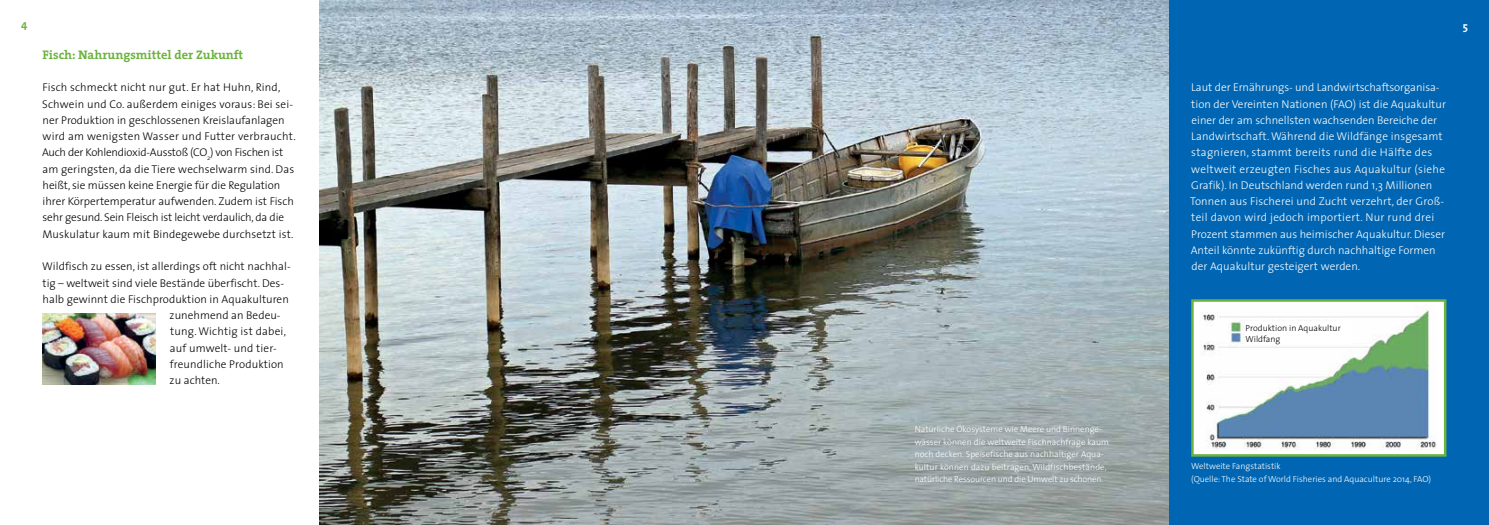
<style>
.page{position:relative;width:1489px;height:525px;background:#fff}
.page>*{position:absolute;margin:0;border:0;box-sizing:border-box;transform-origin:0 0}
.t1{font:700 12.5px "The Serif";color:#6cb33f}
.t2{font:300 11.25px/16.2px "The Sans";letter-spacing:.005em;color:#000}
.t3{font:300 11.25px/16.2px "The Sans";letter-spacing:.005em;color:#fff}
.t4{font:700 11.25px "The Sans";color:#6cb33f}
.t5{font:700 11.25px "The Sans";color:#fff}
.t6{font:300 8.75px/12.5px "The Sans";color:#fff}
.t7{font:300 8.75px/10.6px "The Sans";color:#000}
</style>
<div class="page">
<img style="left:319px;top:0;width:850px;height:524px">
<img style="left:43px;top:313px;width:113px;height:71px">
<div style="left:1169px;top:0;width:319px;height:524px;background:#0066b3"></div>
<div style="left:1192px;top:300px;width:252px;height:155px;background:#fff"></div>
<img style="left:1202px;top:309px;width:235px;height:141px">
<div style="left:1191px;top:299px;width:255px;height:157px;border:2px solid #6cb33f"></div>
<div style="left:1245px;top:321px;width:105px;height:23px;background:#fff"></div>
<p class="t4" style="left:21px;top:14px;width:8px">4</p>
<p class="t5" style="left:1462px;top:16px;width:7px">5</p>
<p class="t1" style="left:43px;top:44px;width:202px">Fisch: Nahrungsmittel der Zukunft</p>
<p class="t2" style="left:42px;top:79px;width:255px">Fisch schmeckt nicht nur gut. Er hat Huhn, Rind, Schwein und Co. außerdem einiges voraus: Bei sei&shy;ner Produktion in geschlossenen Kreislaufanlagen wird am wenigsten Wasser und Futter verbraucht.<br>Auch der Kohlendioxid-Ausstoß (CO<sub>2</sub>) von Fischen ist am geringsten, da die Tiere wechselwarm sind. Das heißt, sie müssen keine Energie für die Regulation ihrer Körpertemperatur aufwenden. Zudem ist Fisch sehr gesund. Sein Fleisch ist leicht verdaulich, da die Muskulatur kaum mit Bindegewebe durchsetzt ist.</p>
<p class="t2" style="left:42px;top:258px;width:249px">Wildfisch zu essen, ist allerdings oft nicht nachhal-</p>
<p class="t2" style="left:43px;top:274px;width:242px">tig – weltweit sind viele Bestände überfischt. Des-</p>
<p class="t2" style="left:43px;top:290px;width:248px">halb gewinnt die Fischproduktion in Aquakulturen</p>
<p class="t2" style="left:170px;top:306px;width:112px">zunehmend an Bedeu-</p>
<p class="t2" style="left:170px;top:323px;width:117px">tung. Wichtig ist dabei,</p>
<p class="t2" style="left:170px;top:339px;width:108px">auf umwelt- und tier-</p>
<p class="t2" style="left:170px;top:355px;width:115px">freundliche Produktion</p>
<p class="t2" style="left:170px;top:371px;width:52px">zu achten.</p>
<p class="t6" style="left:914px;top:422px;width:196px">Natürliche Ökosysteme wie Meere und Binnenge&shy;wässer können die weltweite Fischnachfrage kaum noch decken. Speisefische aus nachhaltiger Aqua&shy;kultur können dazu beitragen, Wildfischbestände, natürliche Ressourcen und die Umwelt zu schonen.</p>
<p class="t3" style="left:1190px;top:79px;width:257px">Laut der Ernährungs- und Landwirtschaftsorganisa&shy;tion der Vereinten Nationen (FAO) ist die Aquakultur einer der am schnellsten wachsenden Bereiche der Landwirtschaft. Während die Wildfänge insgesamt stagnieren, stammt bereits rund die Hälfte des weltweit erzeugten Fisches aus Aquakultur (siehe Grafik). In Deutschland werden rund 1,3 Millionen Tonnen aus Fischerei und Zucht verzehrt, der Groß&shy;teil davon wird jedoch importiert. Nur rund drei Prozent stammen aus heimischer Aquakultur. Dieser Anteil könnte zukünftig durch nachhaltige Formen der Aquakultur gesteigert werden.</p>
<p class="t7" style="left:1245px;top:322px;width:97px">Produktion in Aquakultur<br>Wildfang</p>
<p class="t6" style="left:1191px;top:459px;width:241px">Weltweite Fangstatistik<br>(Quelle: The State of World Fisheries and Aquaculture 2014, FAO)</p>
</div>
